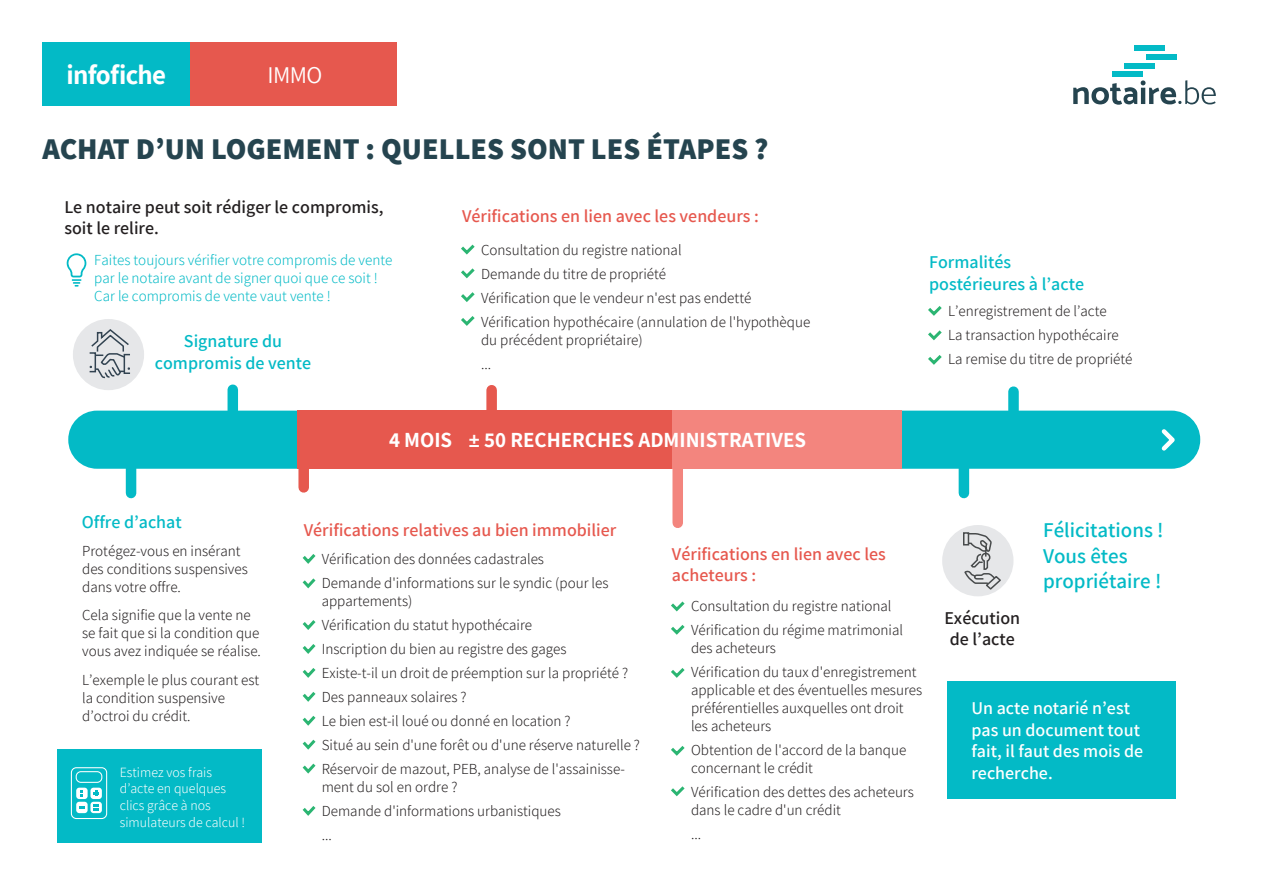
<style>
.page{position:relative;width:1263px;height:893px;background:#fff}
.page>*{position:absolute;margin:0;border:0;box-sizing:border-box;transform-origin:0 0}
.t1{font:800 30px "Assistant";color:#25444f}
.t2{font:700 27px "Assistant";letter-spacing:-.025em;color:#fff}
.t3{font:24px "Assistant";color:#fff}
.t4{font:600 21px/25.2px "Assistant";color:#03bac6}
.t5{font:700 21px "Assistant";color:#fff}
.t6{font:600 18px/21.6px "Assistant";color:#e6584e}
.t7{font:600 18px/21.6px "Assistant";color:#03bac6}
.t8{font:600 18px/21.6px "Assistant";color:#231f20;text-align:center}
.t9{font:600 18px/21.6px "Assistant";color:#fff}
.t10{font:300 15px/24px "Assistant";color:#231f20}
.t11{font:300 15px/18px "Assistant";color:#03bac6}
.t12{font:300 13.8px/16.5px "Assistant";color:#fff}
</style>
<div class="page">
<div style="left:57px;top:750px;width:205px;height:93px;background:#03bac6"></div>
<div style="left:947px;top:681px;width:229px;height:117px;background:#03bac6"></div>
<svg style="left:461px;top:244px;width:14px;height:11px"></svg>
<svg style="left:461px;top:268px;width:14px;height:11px"></svg>
<svg style="left:461px;top:292px;width:14px;height:10px"></svg>
<svg style="left:461px;top:316px;width:14px;height:10px"></svg>
<svg style="left:302px;top:554px;width:14px;height:10px"></svg>
<svg style="left:302px;top:578px;width:14px;height:11px"></svg>
<svg style="left:302px;top:620px;width:14px;height:10px"></svg>
<svg style="left:302px;top:644px;width:14px;height:10px"></svg>
<svg style="left:302px;top:668px;width:14px;height:10px"></svg>
<svg style="left:302px;top:692px;width:14px;height:10px"></svg>
<svg style="left:302px;top:716px;width:14px;height:10px"></svg>
<svg style="left:302px;top:739px;width:14px;height:11px"></svg>
<svg style="left:302px;top:763px;width:14px;height:11px"></svg>
<svg style="left:302px;top:806px;width:14px;height:10px"></svg>
<svg style="left:671px;top:601px;width:14px;height:11px"></svg>
<svg style="left:671px;top:625px;width:14px;height:10px"></svg>
<svg style="left:671px;top:668px;width:14px;height:10px"></svg>
<svg style="left:671px;top:746px;width:14px;height:10px"></svg>
<svg style="left:671px;top:786px;width:14px;height:11px"></svg>
<svg style="left:928px;top:306px;width:14px;height:10px"></svg>
<svg style="left:928px;top:330px;width:14px;height:11px"></svg>
<svg style="left:928px;top:355px;width:14px;height:10px"></svg>
<div style="left:73px;top:319px;width:71px;height:71px;background:#e6e7e9;border-radius:50%"></div>
<svg style="left:90px;top:329px;width:40px;height:49px"></svg>
<div style="left:942px;top:525px;width:71px;height:71px;background:#e6e7e9;border-radius:50%"></div>
<svg style="left:963px;top:532px;width:38px;height:59px"></svg>
<div style="left:126px;top:440px;width:10px;height:53px;background:#03bac6"></div>
<div style="left:228px;top:390px;width:10px;height:51px;background:#03bac6"></div>
<div style="left:68px;top:411px;width:1132px;height:58px;background:#03bac6;border-radius:29px"></div>
<svg style="left:1161px;top:429px;width:14px;height:22px"></svg>
<div style="left:298px;top:416px;width:11px;height:71px;background:#e6584e"></div>
<div style="left:486px;top:390px;width:11px;height:56px;background:#e6584e"></div>
<div style="left:672px;top:432px;width:11px;height:91px;background:#f3857e"></div>
<div style="left:298px;top:411px;width:604px;height:58px;background:#e6584e"></div>
<div style="left:672px;top:411px;width:230px;height:58px;background:#f3857e"></div>
<div style="left:1008px;top:392px;width:11px;height:48px;background:#03bac6"></div>
<div style="left:959px;top:422px;width:10px;height:71px;background:#03bac6"></div>
<svg style="left:66px;top:253px;width:20px;height:34px"></svg>
<svg style="left:71px;top:767px;width:36px;height:52px"></svg>
<div style="left:190px;top:43px;width:207px;height:63px;background:#e6584e"></div>
<div style="left:43px;top:43px;width:147px;height:63px;background:#03bac6"></div>
<svg style="left:1073px;top:80px;width:143px;height:25px"></svg>
<div style="left:1134px;top:45px;width:31px;height:6px;background:#03bac6"></div>
<div style="left:1146px;top:54px;width:31px;height:5px;background:#03bac6"></div>
<div style="left:1124px;top:63px;width:31px;height:6px;background:#03bac6"></div>
<div style="left:1112px;top:71px;width:31px;height:6px;background:#03bac6"></div>
<h2 class="t2" style="left:67px;top:56px;width:101px">infofiche</h2>
<h3 class="t3" style="left:267px;top:59px;width:56px">IMMO</h3>
<h1 class="t1" style="left:43px;top:128px;width:727px">ACHAT D’UN LOGEMENT : QUELLES SONT LES ÉTAPES ?</h1>
<p class="t8" style="left:64px;top:195px;width:321px;text-align:left">Le notaire peut soit rédiger le compromis, soit le relire.</p>
<p class="t11" style="left:94px;top:250px;width:300px">Faites toujours vérifier votre compromis de vente par le notaire avant de signer quoi que ce soit !<br>Car le compromis de vente vaut vente !</p>
<p class="t7" style="left:155px;top:329px;width:158px;text-align:center">Signature du compromis de vente</p>
<p class="t6" style="left:462px;top:205px;width:298px">Vérifications en lien avec les vendeurs :</p>
<p class="t10" style="left:481px;top:237px;width:331px">Consultation du registre national<br>Demande du titre de propriété<br>Vérification que le vendeur n'est pas endetté Vérification hypothécaire (annulation de l'hypothèque</p>
<p class="t10" style="left:481px;top:327px;width:163px">du précédent propriétaire) ...</p>
<h3 class="t5" style="left:389px;top:425px;width:419px">4 MOIS ± 50 RECHERCHES ADMINISTRATIVES</h3>
<p class="t7" style="left:929px;top:251px;width:156px">Formalités postérieures à l’acte</p>
<p class="t10" style="left:948px;top:298px;width:186px">L’enregistrement de l’acte<br>La transaction hypothécaire<br>La remise du titre de propriété</p>
<p class="t7" style="left:82px;top:510px;width:101px">Offre d’achat</p>
<p class="t10" style="left:82px;top:541px;width:167px;line-height:18px">Protégez-vous en insérant des conditions suspensives dans votre offre.</p>
<p class="t10" style="left:82px;top:605px;width:180px;line-height:18px">Cela signifie que la vente ne se fait que si la condition que vous avez indiquée se réalise.</p>
<p class="t10" style="left:82px;top:670px;width:179px;line-height:18px">L’exemple le plus courant est la condition suspensive d’octroi du crédit.</p>
<p class="t12" style="left:120px;top:763px;width:127px">Estimez vos frais d’acte en quelques clics grâce à nos simulateurs de calcul !</p>
<p class="t6" style="left:304px;top:518px;width:314px">Vérifications relatives au bien immobilier</p>
<p class="t10" style="left:322px;top:546px;width:288px">Vérification des données cadastrales<br>Demande d'informations sur le syndic (pour les</p>
<p class="t10" style="left:322px;top:588px;width:320px">appartements)<br>Vérification du statut hypothécaire<br>Inscription du bien au registre des gages<br>Existe-t-il un droit de préemption sur la propriété ?<br>Des panneaux solaires ?<br>Le bien est-il loué ou donné en location ?<br>Situé au sein d'une forêt ou d'une réserve naturelle ?<br>Réservoir de mazout, PEB, analyse de l'assainisse-</p>
<p class="t10" style="left:322px;top:774px;width:241px">ment du sol en ordre ?<br>Demande d'informations urbanistiques ...</p>
<p class="t6" style="left:672px;top:542px;width:215px">Vérifications en lien avec les acheteurs :</p>
<p class="t10" style="left:691px;top:594px;width:214px">Consultation du registre national<br>Vérification du régime matrimonial</p>
<p class="t10" style="left:691px;top:636px;width:227px">des acheteurs<br>Vérification du taux d'enregistrement</p>
<p class="t10" style="left:691px;top:681px;width:233px;line-height:18px">applicable et des éventuelles mesures préférentielles auxquelles ont droit les acheteurs</p>
<p class="t10" style="left:691px;top:741px;width:217px;line-height:18px">Obtention de l'accord de la banque concernant le crédit</p>
<p class="t10" style="left:691px;top:783px;width:224px;line-height:18px">Vérification des dettes des acheteurs dans le cadre d'un crédit</p>
<p class="t10" style="left:691px;top:822px;width:12px">...</p>
<p class="t8" style="left:944px;top:606px;width:77px">Exécution de l’acte</p>
<h3 class="t4" style="left:1043px;top:517px;width:122px">Félicitations !<br>Vous êtes propriétaire !</h3>
<p class="t9" style="left:971px;top:696px;width:173px">Un acte notarié n’est pas un document tout fait, il faut des mois de recherche.</p>
</div>
